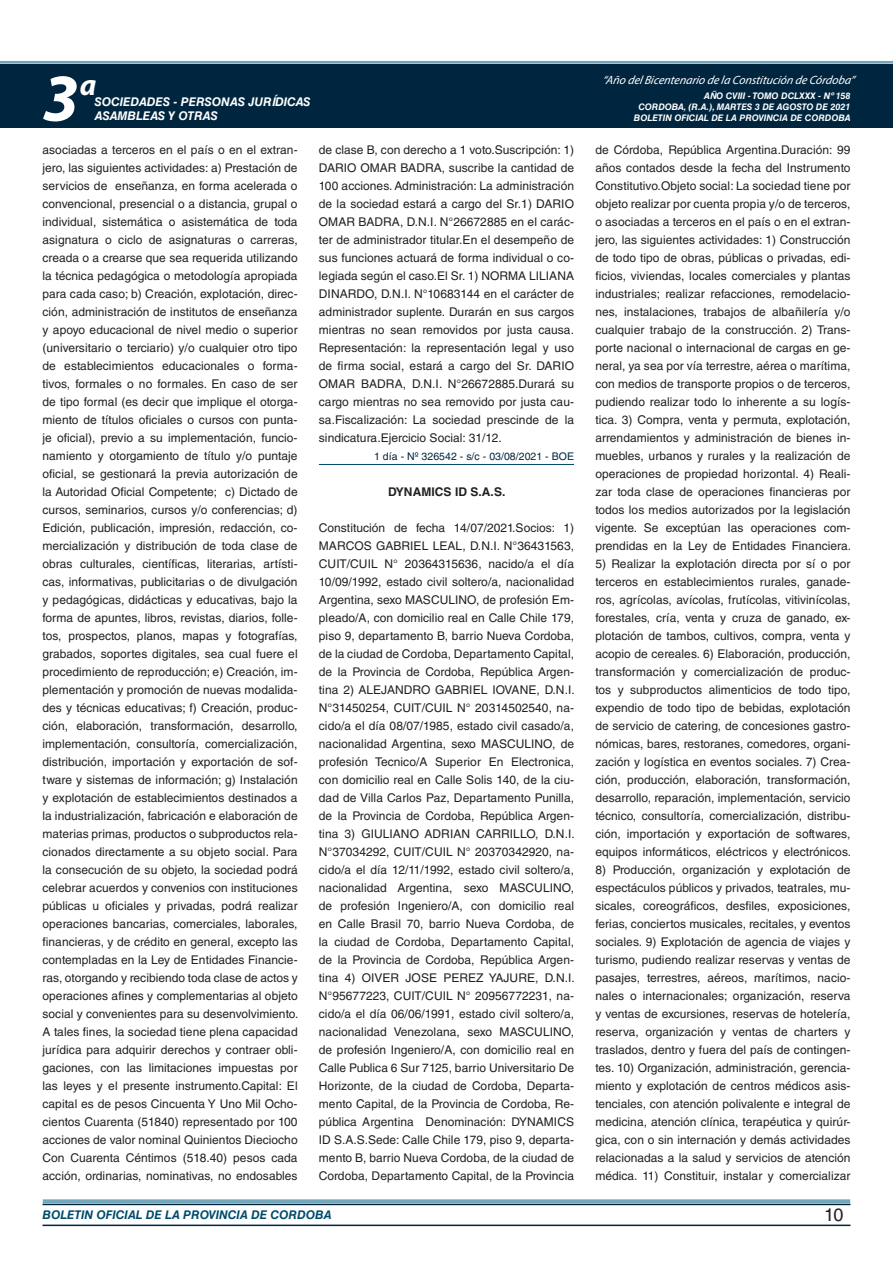
<style>
.page{position:relative;width:893px;height:1263px;background:#fff}
.page>*{position:absolute;margin:0;border:0;box-sizing:border-box;transform-origin:0 0}
.t1{font:italic 700 67.5px "Myriad Pro";color:#fff}
.t2{font:italic 700 30px "Myriad Pro";color:#fff}
.t3{font:18px "Helvetica LT Std";color:#231f20}
.t4{font:12px/18px "Helvetica LT Std";letter-spacing:.005em;color:#231f20;text-align:justify}
.t5{font:italic 12px "Myriad Pro";color:#fff}
.t6{font:italic 700 12px "Helvetica LT Std";color:#fff}
.t7{font:italic 700 12px "Helvetica LT Std";color:#004b6c}
.t8{font:700 12px "Helvetica LT Std";letter-spacing:.005em;color:#231f20}
.t9{font:10.5px "Helvetica LT Std";letter-spacing:.005em;color:#00263f}
.t10{font:italic 700 9px/10.8px "Helvetica LT Std";color:#fff;text-align:right}
</style>
<div class="page">
<div style="left:0;top:61px;width:893px;height:6px;background:#fff;opacity:.75"></div>
<div style="left:0;top:64px;width:893px;height:64px;background:#00263f"></div>
<hr style="left:43px;top:1224px;width:807px;height:2px;background:#00263f">
<div style="left:42px;top:1198px;width:809px;height:8px;background:#fff;opacity:.75"></div>
<hr style="left:319px;top:464px;width:255px;height:1px;background:#004b6c">
<h1 class="t1" style="left:43px;top:54px;width:38px">3</h1>
<h2 class="t2" style="left:80px;top:66px;width:18px">a</h2>
<p class="t6" style="left:95px;top:94px;width:217px">SOCIEDADES - PERSONAS JURÍDICAS</p>
<p class="t6" style="left:95px;top:109px;width:125px">ASAMBLEAS Y OTRAS</p>
<p class="t4" style="left:43px;top:141px;width:257px">asociadas a terceros en el país o en el extran&shy;jero, las siguientes actividades: a) Prestación de servicios de enseñanza, en forma acelerada o convencional, presencial o a distancia, grupal o individual, sistemática o asistemática de toda asignatura o ciclo de asignaturas o carreras, creada o a crearse que sea requerida utilizando la técnica pedagógica o metodología apropiada para cada caso; b) Creación, explotación, direc&shy;ción, administración de institutos de enseñanza y apoyo educacional de nivel medio o superior (universitario o terciario) y/o cualquier otro tipo de establecimientos educacionales o forma&shy;tivos, formales o no formales. En caso de ser de tipo formal (es decir que implique el otorga&shy;miento de títulos oficiales o cursos con punta&shy;je oficial), previo a su implementación, funcio&shy;namiento y otorgamiento de título y/o puntaje oficial, se gestionará la previa autorización de la Autoridad Oficial Competente; c) Dictado de cursos, seminarios, cursos y/o conferencias; d)<br>Edición, publicación, impresión, redacción, co&shy;mercialización y distribución de toda clase de obras culturales, científicas, literarias, artísti&shy;cas, informativas, publicitarias o de divulgación y pedagógicas, didácticas y educativas, bajo la forma de apuntes, libros, revistas, diarios, folle&shy;tos, prospectos, planos, mapas y fotografías, grabados, soportes digitales, sea cual fuere el procedimiento de reproducción; e) Creación, im&shy;plementación y promoción de nuevas modalida&shy;des y técnicas educativas; f) Creación, produc&shy;ción, elaboración, transformación, desarrollo, implementación, consultoría, comercialización, distribución, importación y exportación de sof&shy;tware y sistemas de información; g) Instalación y explotación de establecimientos destinados a la industrialización, fabricación e elaboración de materias primas, productos o subproductos rela&shy;cionados directamente a su objeto social. Para la consecución de su objeto, la sociedad podrá celebrar acuerdos y convenios con instituciones públicas u oficiales y privadas, podrá realizar operaciones bancarias, comerciales, laborales, financieras, y de crédito en general, excepto las contempladas en la Ley de Entidades Financie&shy;ras, otorgando y recibiendo toda clase de actos y operaciones afines y complementarias al objeto social y convenientes para su desenvolvimiento.<br>A tales fines, la sociedad tiene plena capacidad jurídica para adquirir derechos y contraer obli&shy;gaciones, con las limitaciones impuestas por las leyes y el presente instrumento.Capital: El capital es de pesos Cincuenta Y Uno Mil Ocho&shy;cientos Cuarenta (51840) representado por 100 acciones de valor nominal Quinientos Dieciocho Con Cuarenta Céntimos (518.40) pesos cada acción, ordinarias, nominativas, no endosables</p>
<p class="t4" style="left:319px;top:141px;width:257px">de clase B, con derecho a 1 voto.Suscripción: 1)<br>DARIO OMAR BADRA, suscribe la cantidad de 100 acciones. Administración: La administración de la sociedad estará a cargo del Sr.1) DARIO OMAR BADRA, D.N.I. N°26672885 en el carác&shy;ter de administrador titular.En el desempeño de sus funciones actuará de forma individual o co&shy;legiada según el caso.El Sr. 1) NORMA LILIANA DINARDO, D.N.I. N°10683144 en el carácter de administrador suplente. Durarán en sus cargos mientras no sean removidos por justa causa.<br>Representación: la representación legal y uso de firma social, estará a cargo del Sr. DARIO OMAR BADRA, D.N.I. N°26672885.Durará su cargo mientras no sea removido por justa cau&shy;sa.Fiscalización: La sociedad prescinde de la sindicatura.Ejercicio Social: 31/12.</p>
<p class="t9" style="left:374px;top:450px;width:201px">1 día - Nº 326542 - s/c - 03/08/2021 - BOE</p>
<p class="t8" style="left:388px;top:484px;width:119px">DYNAMICS ID S.A.S.</p>
<p class="t4" style="left:319px;top:519px;width:257px">Constitución de fecha 14/07/2021.Socios: 1)<br>MARCOS GABRIEL LEAL, D.N.I. N°36431563, CUIT/CUIL N° 20364315636, nacido/a el día 10/09/1992, estado civil soltero/a, nacionalidad Argentina, sexo MASCULINO, de profesión Em&shy;pleado/A, con domicilio real en Calle Chile 179, piso 9, departamento B, barrio Nueva Cordoba, de la ciudad de Cordoba, Departamento Capital, de la Provincia de Cordoba, República Argen&shy;tina 2) ALEJANDRO GABRIEL IOVANE, D.N.I.<br>N°31450254, CUIT/CUIL N° 20314502540, na&shy;cido/a el día 08/07/1985, estado civil casado/a, nacionalidad Argentina, sexo MASCULINO, de profesión Tecnico/A Superior En Electronica, con domicilio real en Calle Solis 140, de la ciu&shy;dad de Villa Carlos Paz, Departamento Punilla, de la Provincia de Cordoba, República Argen&shy;tina 3) GIULIANO ADRIAN CARRILLO, D.N.I.<br>N°37034292, CUIT/CUIL N° 20370342920, na&shy;cido/a el día 12/11/1992, estado civil soltero/a, nacionalidad Argentina, sexo MASCULINO, de profesión Ingeniero/A, con domicilio real en Calle Brasil 70, barrio Nueva Cordoba, de la ciudad de Cordoba, Departamento Capital, de la Provincia de Cordoba, República Argen&shy;tina 4) OIVER JOSE PEREZ YAJURE, D.N.I.<br>N°95677223, CUIT/CUIL N° 20956772231, na&shy;cido/a el día 06/06/1991, estado civil soltero/a, nacionalidad Venezolana, sexo MASCULINO, de profesión Ingeniero/A, con domicilio real en Calle Publica 6 Sur 7125, barrio Universitario De Horizonte, de la ciudad de Cordoba, Departa&shy;mento Capital, de la Provincia de Cordoba, Re&shy;pública Argentina Denominación: DYNAMICS ID S.A.S.Sede: Calle Chile 179, piso 9, departa&shy;mento B, barrio Nueva Cordoba, de la ciudad de Cordoba, Departamento Capital, de la Provincia</p>
<p class="t5" style="left:603px;top:72px;width:254px">“Año delBicentenario de la Constitución de Córdoba”</p>
<p class="t10" style="left:634px;top:91px;width:218px">AÑO CVIII - TOMO DCLXXX - Nº 158<br>CORDOBA, (R.A.), MARTES 3 DE AGOSTO DE 2021<br>BOLETIN OFICIAL DE LA PROVINCIA DE CORDOBA</p>
<p class="t4" style="left:595px;top:141px;width:257px">de Córdoba, República Argentina.Duración: 99 años contados desde la fecha del Instrumento Constitutivo.Objeto social: La sociedad tiene por objeto realizar por cuenta propia y/o de terceros, o asociadas a terceros en el país o en el extran&shy;jero, las siguientes actividades: 1) Construcción de todo tipo de obras, públicas o privadas, edi&shy;ficios, viviendas, locales comerciales y plantas industriales; realizar refacciones, remodelacio&shy;nes, instalaciones, trabajos de albañilería y/o cualquier trabajo de la construcción. 2) Trans&shy;porte nacional o internacional de cargas en ge&shy;neral, ya sea por vía terrestre, aérea o marítima, con medios de transporte propios o de terceros, pudiendo realizar todo lo inherente a su logís&shy;tica. 3) Compra, venta y permuta, explotación, arrendamientos y administración de bienes in&shy;muebles, urbanos y rurales y la realización de operaciones de propiedad horizontal. 4) Reali&shy;zar toda clase de operaciones financieras por todos los medios autorizados por la legislación vigente. Se exceptúan las operaciones com&shy;prendidas en la Ley de Entidades Financiera.</p>
<p class="t4" style="left:595px;top:555px;width:257px">5) Realizar la explotación directa por sí o por terceros en establecimientos rurales, ganade&shy;ros, agrícolas, avícolas, frutícolas, vitivinícolas, forestales, cría, venta y cruza de ganado, ex&shy;plotación de tambos, cultivos, compra, venta y acopio de cereales. 6) Elaboración, producción, transformación y comercialización de produc&shy;tos y subproductos alimenticios de todo tipo, expendio de todo tipo de bebidas, explotación de servicio de catering, de concesiones gastro&shy;nómicas, bares, restoranes, comedores, organi&shy;zación y logística en eventos sociales. 7) Crea&shy;ción, producción, elaboración, transformación, desarrollo, reparación, implementación, servicio técnico, consultoría, comercialización, distribu&shy;ción, importación y exportación de softwares, equipos informáticos, eléctricos y electrónicos.</p>
<p class="t4" style="left:595px;top:861px;width:257px">8) Producción, organización y explotación de espectáculos públicos y privados, teatrales, mu&shy;sicales, coreográficos, desfiles, exposiciones, ferias, conciertos musicales, recitales, y eventos sociales. 9) Explotación de agencia de viajes y turismo, pudiendo realizar reservas y ventas de pasajes, terrestres, aéreos, marítimos, nacio&shy;nales o internacionales; organización, reserva y ventas de excursiones, reservas de hotelería, reserva, organización y ventas de charters y traslados, dentro y fuera del país de contingen&shy;tes. 10) Organización, administración, gerencia&shy;miento y explotación de centros médicos asis&shy;tenciales, con atención polivalente e integral de medicina, atención clínica, terapéutica y quirúr&shy;gica, con o sin internación y demás actividades relacionadas a la salud y servicios de atención médica. 11) Constituir, instalar y comercializar</p>
<p class="t7" style="left:43px;top:1208px;width:290px">BOLETIN OFICIAL DE LA PROVINCIA DE CORDOBA</p>
<h3 class="t3" style="left:824px;top:1204px;width:21px">10</h3>
</div>
